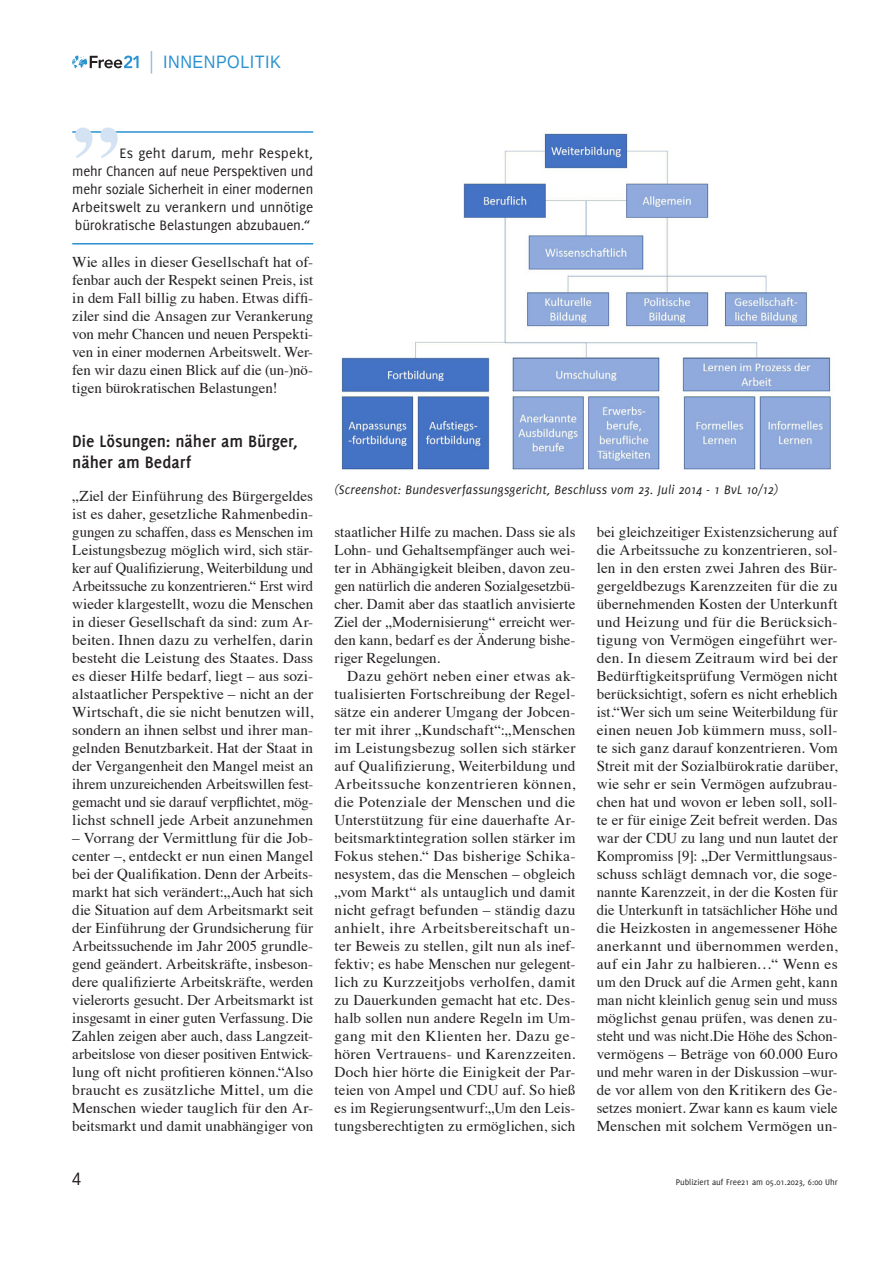
<style>
.page{position:relative;width:893px;height:1263px;background:#fff}
.page>*{position:absolute;margin:0;border:0;box-sizing:border-box;transform-origin:0 0}
.t1{font:700 91.5px "Times";color:#d4e3f4}
.t2{font:700 18px/21px "Delicious";letter-spacing:-.005em;color:#231f20}
.t3{font:18px "Liberation Sans";letter-spacing:.03em;color:#2a92d0;scale:.9 1}
.t4{font:18px "Liberation Sans";color:#231f20;scale:.9 1}
.t5{font:15px/18px "Times";letter-spacing:.005em;color:#231f20;text-align:justify}
.t6{font:15px/18px "Delicious";letter-spacing:-.005em;color:#231f20;text-align:justify}
.t7{font:italic 13.5px "Delicious";letter-spacing:.015em;color:#231f20}
.t8{font:9px "Delicious";color:#231f20}
</style>
<div class="page">
<svg style="left:72px;top:55px;width:67px;height:13px"></svg>
<svg style="left:151px;top:51px;width:1px;height:23px"></svg>
<hr style="left:72px;top:131px;width:241px;height:2px;background:#2a92d0">
<hr style="left:72px;top:243px;width:241px;height:1px;background:#2a92d0">
<img style="left:341px;top:133px;width:491px;height:337px">
<p class="t3" style="left:163px;top:51px;width:132px">INNENPOLITI K</p>
<h1 class="t1" style="left:72px;top:23px;width:49px">„</h1>
<p class="t6" style="left:72px;top:144px;width:242px;text-indent:47px">Es geht darum, mehr Respekt, mehr Chancen auf neue Perspektiven und mehr soziale Sicherheit in einer modernen Arbeitswelt zu verankern und unnötige bürokratische Belastungen abzubauen.“</p>
<p class="t5" style="left:72px;top:252px;width:242px">Wie alles in dieser Gesellschaft hat of&shy;fenbar auch der Respekt seinen Preis, ist in dem Fall billig zu haben. Etwas diffi&shy;ziler sind die Ansagen zur Verankerung von mehr Chancen und neuen Perspekti&shy;ven in einer modernen Arbeitswelt. Wer&shy;fen wir dazu einen Blick auf die (un-)nö&shy;tigen bürokratischen Belastungen!</p>
<p class="t2" style="left:72px;top:431px;width:227px">Die Lösungen: näher am Bürger, näher am Bedarf</p>
<p class="t5" style="left:72px;top:486px;width:242px">„Ziel der Einführung des Bürgergeldes ist es daher, gesetzliche Rahmenbedin&shy;gungen zu schaffen, dass es Menschen im Leistungsbezug möglich wird, sich stär&shy;ker auf Qualifizierung, Weiterbildung und Arbeitssuche zu konzentrieren.“ Erst wird wieder klargestellt, wozu die Menschen in dieser Gesellschaft da sind: zum Ar&shy;beiten. Ihnen dazu zu verhelfen, darin besteht die Leistung des Staates. Dass es dieser Hilfe bedarf, liegt – aus sozi&shy;alstaatlicher Perspektive – nicht an der Wirtschaft, die sie nicht benutzen will, sondern an ihnen selbst und ihrer man&shy;gelnden Benutzbarkeit. Hat der Staat in der Vergangenheit den Mangel meist an ihrem unzureichenden Arbeitswillen fest&shy;gemacht und sie darauf verpflichtet, mög&shy;lichst schnell jede Arbeit anzunehmen</p>
<p class="t5" style="left:72px;top:828px;width:242px">– Vorrang der Vermittlung für die Job&shy;center –, entdeckt er nun einen Mangel bei der Qualifikation. Denn der Arbeits&shy;markt hat sich verändert:„Auch hat sich die Situation auf dem Arbeitsmarkt seit der Einführung der Grundsicherung für Arbeitssuchende im Jahr 2005 grundle&shy;gend geändert. Arbeitskräfte, insbeson&shy;dere qualifizierte Arbeitskräfte, werden vielerorts gesucht. Der Arbeitsmarkt ist insgesamt in einer guten Verfassung. Die Zahlen zeigen aber auch, dass Langzeit&shy;arbeitslose von dieser positiven Entwick&shy;lung oft nicht profitieren können.“Also braucht es zusätzliche Mittel, um die Menschen wieder tauglich für den Ar&shy;beitsmarkt und damit unabhängiger von</p>
<p class="t7" style="left:334px;top:482px;width:445px">(Screenshot: Bundesverfassungsgericht, Beschluss vom 23. Juli 2014 - 1 BvL 10/12)</p>
<p class="t5" style="left:334px;top:522px;width:242px">staatlicher Hilfe zu machen. Dass sie als Lohn- und Gehaltsempfänger auch wei&shy;ter in Abhängigkeit bleiben, davon zeu&shy;gen natürlich die anderen Sozialgesetzbü&shy;cher. Damit aber das staatlich anvisierte Ziel der „Modernisierung“ erreicht wer&shy;den kann, bedarf es der Änderung bishe&shy;riger Regelungen.</p>
<p class="t5" style="left:334px;top:666px;width:242px;text-indent:13px">Dazu gehört neben einer etwas ak&shy;tualisierten Fortschreibung der Regel&shy;sätze ein anderer Umgang der Jobcen&shy;ter mit ihrer „Kundschaft“:„Menschen im Leistungsbezug sollen sich stärker auf Qualifizierung, Weiterbildung und Arbeitssuche konzentrieren können, die Potenziale der Menschen und die Unterstützung für eine dauerhafte Ar&shy;beitsmarktintegration sollen stärker im Fokus stehen.“ Das bisherige Schika&shy;nesystem, das die Menschen – obgleich „vom Markt“ als untauglich und damit nicht gefragt befunden – ständig dazu anhielt, ihre Arbeitsbereitschaft un&shy;ter Beweis zu stellen, gilt nun als inef&shy;fektiv; es habe Menschen nur gelegent&shy;lich zu Kurzzeitjobs verholfen, damit zu Dauerkunden gemacht hat etc. Des&shy;halb sollen nun andere Regeln im Um&shy;gang mit den Klienten her. Dazu ge&shy;hören Vertrauens- und Karenzzeiten.<br>Doch hier hörte die Einigkeit der Par&shy;teien von Ampel und CDU auf. So hieß es im Regierungsentwurf:„Um den Leis&shy;tungsberechtigten zu ermöglichen, sich</p>
<p class="t5" style="left:597px;top:522px;width:242px">bei gleichzeitiger Existenzsicherung auf die Arbeitssuche zu konzentrieren, sol&shy;len in den ersten zwei Jahren des Bür&shy;gergeldbezugs Karenzzeiten für die zu übernehmenden Kosten der Unterkunft und Heizung und für die Berücksich&shy;tigung von Vermögen eingeführt wer&shy;den. In diesem Zeitraum wird bei der Bedürftigkeitsprüfung Vermögen nicht berücksichtigt, sofern es nicht erheblich ist.“Wer sich um seine Weiterbildung für einen neuen Job kümmern muss, soll&shy;te sich ganz darauf konzentrieren. Vom Streit mit der Sozialbürokratie darüber, wie sehr er sein Vermögen aufzubrau&shy;chen hat und wovon er leben soll, soll&shy;te er für einige Zeit befreit werden. Das war der CDU zu lang und nun lautet der Kompromiss [9]: „Der Vermittlungsaus&shy;schuss schlägt demnach vor, die soge&shy;nannte Karenzzeit, in der die Kosten für die Unterkunft in tatsächlicher Höhe und die Heizkosten in angemessener Höhe anerkannt und übernommen werden, auf ein Jahr zu halbieren…“ Wenn es um den Druck auf die Armen geht, kann man nicht kleinlich genug sein und muss möglichst genau prüfen, was denen zu&shy;steht und was nicht.Die Höhe des Schon&shy;vermögens – Beträge von 60.000 Euro und mehr waren in der Diskussion –wur&shy;de vor allem von den Kritikern des Ge&shy;setzes moniert. Zwar kann es kaum viele Menschen mit solchem Vermögen un-</p>
<p class="t4" style="left:72px;top:1168px;width:12px">4</p>
<p class="t8" style="left:676px;top:1177px;width:163px">Publiziert auf Free21 am 05.01.2023, 6:00 Uhr</p>
</div>
